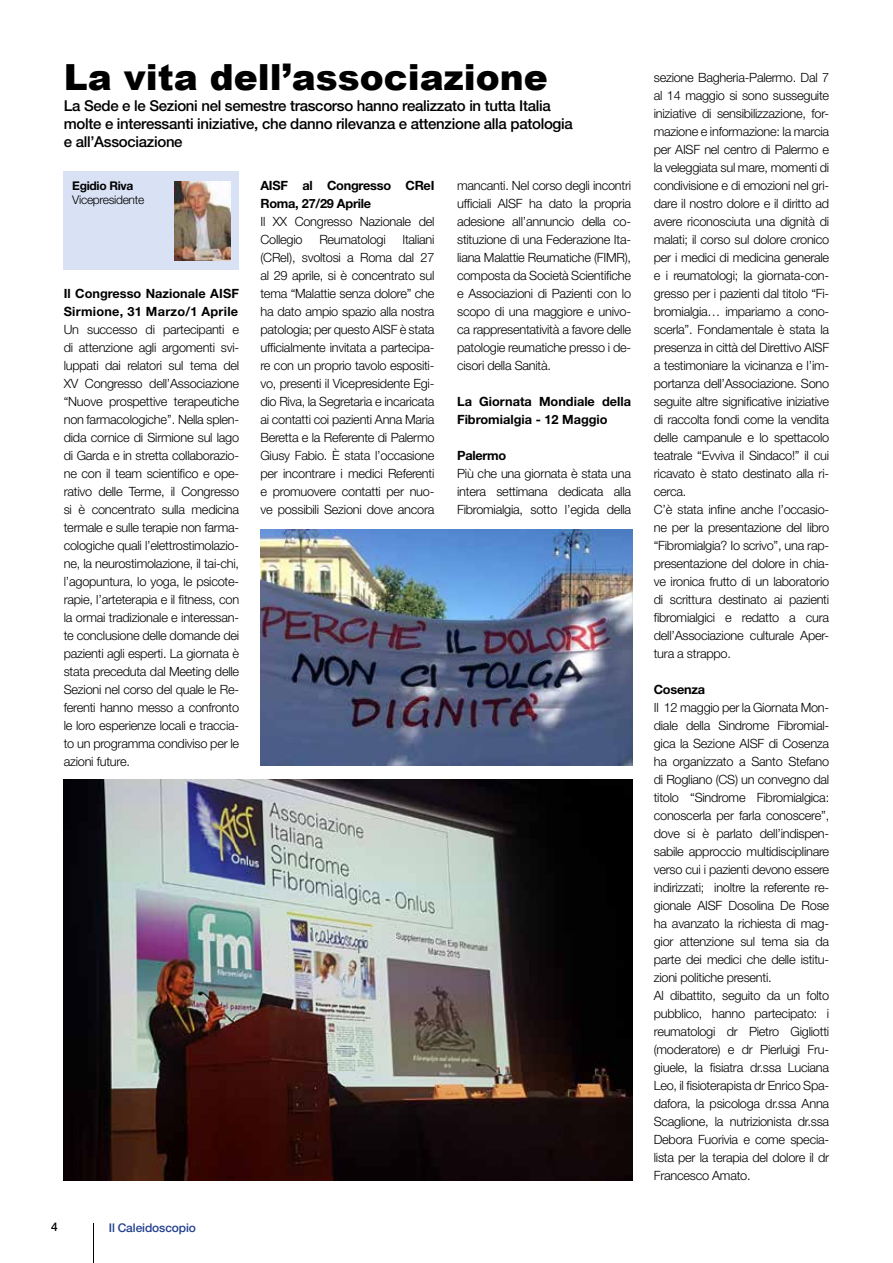
<style>
.page{position:relative;width:893px;height:1263px;background:#fff}
.page>*{position:absolute;margin:0;border:0;box-sizing:border-box;transform-origin:0 0}
.t1{font:900 36px "Arial";color:#000}
.t2{font:500 15px/18px "Helvetica Neue LT Std";letter-spacing:-.02em;color:#000}
.t3{font:300 12.75px/18px "Helvetica Neue LT";letter-spacing:-.02em;color:#000;text-align:justify}
.t4{font:700 12.75px/18px "Helvetica Neue LT";letter-spacing:-.02em;color:#000}
.t5{font:700 12.75px/18px "Helvetica Neue LT";letter-spacing:.02em;color:#000}
.t6{font:700 12.75px/18px "Helvetica Neue LT";color:#000}
.t7{font:500 12px "Helvetica Neue LT Std";letter-spacing:-.01em;color:#24408e}
.t8{font:300 12px "Helvetica Neue LT";letter-spacing:-.025em;color:#000}
.t9{font:700 12px "Helvetica Neue LT";letter-spacing:-.025em;color:#000}
.t10{font:500 12px "Helvetica Neue LT Std";color:#000}
</style>
<div class="page">
<hr style="left:93px;top:1223px;width:1px;height:40px;background:#000">
<div style="left:64px;top:172px;width:175px;height:98px;background:#d9e2f5"></div>
<img style="left:175px;top:181px;width:56px;height:79px">
<img style="left:260px;top:529px;width:372px;height:237px">
<img style="left:64px;top:780px;width:568px;height:400px">
<h1 class="t1" style="left:64px;top:51px;width:486px">La vita dell’associazione</h1>
<p class="t2" style="left:64px;top:96px;width:511px">La Sede e le Sezioni nel semestre trascorso hanno realizzato in tutta Italia molte e interessanti iniziative, che danno rilevanza e attenzione alla patologia e all’Associazione</p>
<p class="t9" style="left:72px;top:178px;width:63px">Egidio Riva</p>
<p class="t8" style="left:72px;top:192px;width:73px">Vicepresidente</p>
<p class="t5" style="left:64px;top:284px;width:177px">Il Congresso Nazionale AISF<br>Sirmione, 31 Marzo/1 Aprile</p>
<p class="t3" style="left:64px;top:320px;width:177px">Un successo di partecipanti e di attenzione agli argomenti svi&shy;luppati dai relatori suI tema del XV Congresso dell’Associazione “Nuove prospettive terapeutiche non farmacologiche’’. Nella splen&shy;dida cornice di Sirmione sul lago di Garda e in stretta collaborazio&shy;ne con il team scientifico e ope&shy;rativo delle Terme, il Congresso si è concentrato sulla medicina termale e sulle terapie non farma&shy;cologiche quali l’elettrostimolazio&shy;ne, la neurostimolazione, il tai-chi, l’agopuntura, lo yoga, le psicote&shy;rapie, l’arteterapia e il fitness, con la ormai tradizionale e interessan&shy;te conclusione delle domande dei pazienti agli esperti. La giornata è stata preceduta dal Meeting delle Sezioni nel corso del quale le Re&shy;ferenti hanno messo a confronto le loro esperienze locali e traccia&shy;to un programma condiviso per le azioni future.</p>
<p class="t4" style="left:260px;top:176px;width:175px">AISF al Congresso CReI<br>Roma, 27/29 Aprile</p>
<p class="t3" style="left:260px;top:212px;width:176px">Il XX Congresso Nazionale del<br>Collegio</p>
<p class="t3" style="left:260px;top:230px;width:176px;text-indent:142px">Italiani (CReI), svoltosi a Roma dal 27 al 29 aprile, si è concentrato sul tema “Malattie senza dolore” che ha dato ampio spazio alla nostra patologia; per questo AISF è stata ufficialmente invitata a partecipa&shy;re con un proprio tavolo espositi&shy;vo, presenti il Vicepresidente Egi&shy;dio Riva, la Segretaria e incaricata ai contatti coi pazienti Anna Maria Beretta e la Referente di Palermo Giusy Fabio. È stata l’occasione per incontrare i medici Referenti e promuovere contatti per nuo&shy;ve possibili Sezioni dove ancora</p>
<p class="t3" style="left:319px;top:230px;width:68px">Reumatologi</p>
<p class="t3" style="left:457px;top:176px;width:176px">mancanti. Nel corso degli incontri ufficiali AISF ha dato la propria adesione all’annuncio della co&shy;stituzione di una Federazione Ita&shy;liana Malattie Reumatiche (FIMR), composta da Società Scientifiche e Associazioni di Pazienti con lo scopo di una maggiore e univo&shy;ca rappresentatività a favore delle patologie reumatiche presso i de&shy;cisori della Sanità.</p>
<p class="t6" style="left:457px;top:392px;width:176px">La Giornata Mondiale della<br>Fibromialgia - 12 Maggio</p>
<p class="t4" style="left:457px;top:446px;width:51px">Palermo</p>
<p class="t3" style="left:457px;top:464px;width:176px">Più che una giornata è stata una intera settimana dedicata alla Fibromialgia, sotto l’egida della</p>
<p class="t10" style="left:51px;top:1220px;width:8px">4</p>
<p class="t7" style="left:109px;top:1220px;width:89px">Il Caleidoscopio</p>
<p class="t3" style="left:654px;top:68px;width:177px;text-align:left">sezione Bagheria-Palermo. Dal 7 al 14 maggio si sono susseguite iniziative di sensibilizzazione, for&shy;mazione e informazione: la marcia per AISF nel centro di Palermo e la veleggiata sul mare, momenti di condivisione e di emozioni nel gri&shy;dare il nostro dolore e il diritto ad avere riconosciuta una dignità di malati; il corso sul dolore cronico per i medici di medicina generale e i reumatologi; la giornata-con&shy;gresso per i pazienti dal titolo “Fi&shy;bromialgia… impariamo a cono&shy;scerla”. Fondamentale è stata la presenza in città del Direttivo AISF a testimoniare la vicinanza e l’im&shy;portanza dell’Associazione. Sono seguite altre significative iniziative di raccolta fondi come la vendita delle campanule e lo spettacolo teatrale “Evviva il Sindaco!” il cui ricavato è stato destinato alla ri&shy;cerca.<br>C’è stata infine anche l’occasio&shy;ne per la presentazione del libro “Fibromialgia? Io scrivo”, una rap&shy;presentazione del dolore in chia&shy;ve ironica frutto di un laboratorio di scrittura destinato ai pazienti fibromialgici e redatto a cura dell’Associazione culturale Aper&shy;tura a strappo.</p>
<p class="t4" style="left:654px;top:680px;width:53px">Cosenza</p>
<p class="t3" style="left:654px;top:698px;width:177px;text-align:left">Il 12 maggio per la Giornata Mon&shy;diale della Sindrome Fibromial&shy;gica la Sezione AISF di Cosenza ha organizzato a Santo Stefano di Rogliano (CS) un convegno dal titolo “Sindrome Fibromialgica: conoscerla per farla conoscere”, dove si è parlato dell’indispen&shy;sabile approccio multidisciplinare verso cui i pazienti devono essere indirizzati; inoltre la referente re&shy;gionale AISF Dosolina De Rose ha avanzato la richiesta di mag&shy;gior attenzione sul tema sia da parte dei medici che delle istitu&shy;zioni politiche presenti.<br>Al dibattito, seguito da un folto pubblico, hanno partecipato: i reumatologi dr Pietro Gigliotti (moderatore) e dr Pierluigi Fru&shy;giuele, la fisiatra dr.ssa Luciana<br>Leo, il fisioterapista dr Enrico Spa&shy;dafora, la psicologa dr.ssa Anna<br>Scaglione, la nutrizionista dr.ssa<br>Debora Fuorivia e come specia&shy;lista per la terapia del dolore il dr<br>Francesco Amato.</p>
</div>
